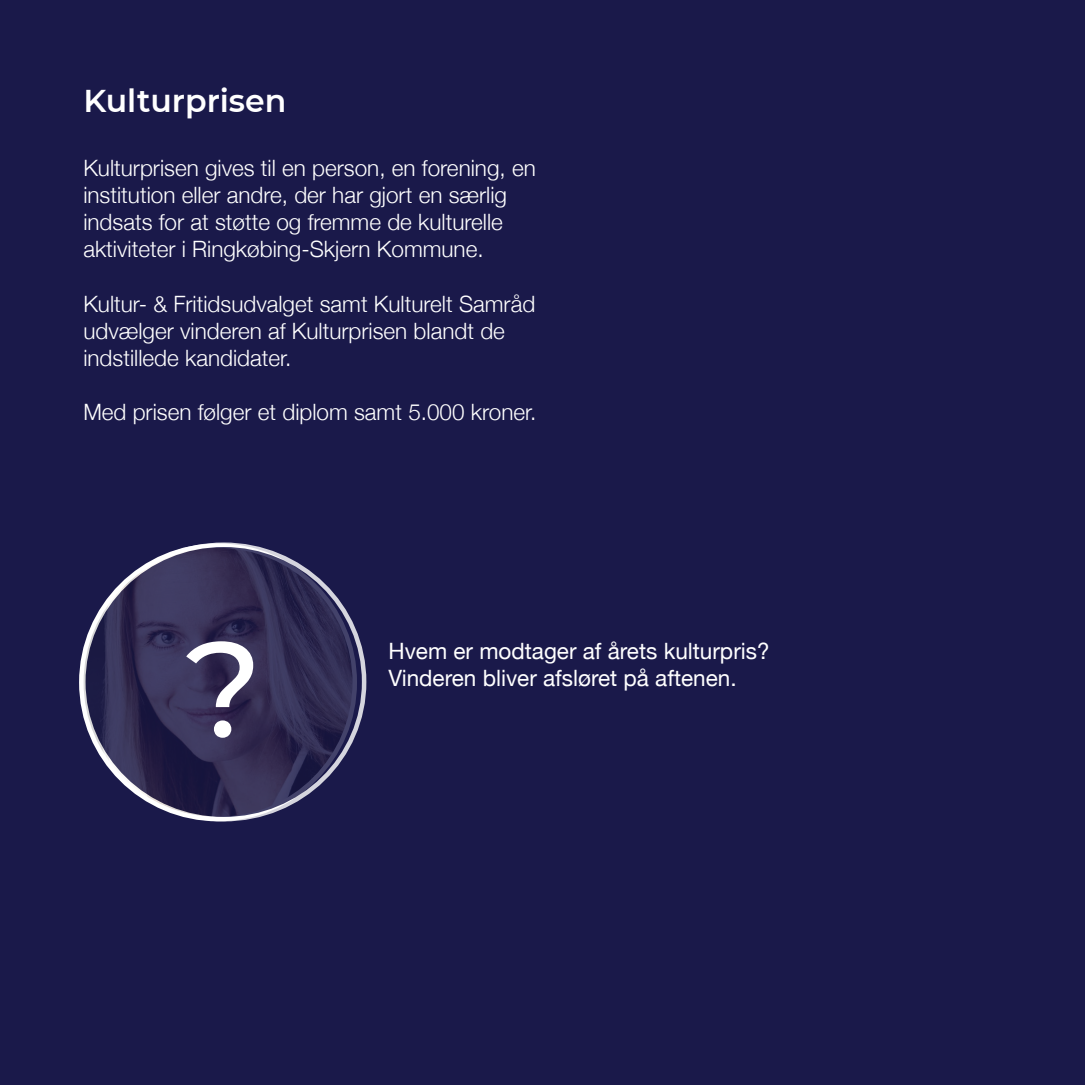
<style>
.page{position:relative;width:1085px;height:1085px;background:#fff}
.page>*{position:absolute;margin:0;border:0;box-sizing:border-box;transform-origin:0 0}
.t1{font:500 135px "Montserrat";color:#fff}
.t2{font:600 31.5px "Montserrat";color:#fff}
.t3{font:300 22.5px/27px "Helvetica Neue";color:#fff}
.t4{font:22.5px "Helvetica Neue";color:#fff}
</style>
<div class="page">
<div style="left:0;top:0;width:1084px;height:1084px;background:#1a194a"></div>
<svg style="left:83px;top:544px;width:281px;height:275px"></svg>
<p class="t2" style="left:83px;top:78px;width:204px">Kulturprisen</p>
<p class="t3" style="left:83px;top:153px;width:454px">Kulturprisen gives til en person, en forening, en institution eller andre, der har gjort en særlig indsats for at støtte og fremme de kulturelle aktiviteter i Ringkøbing-Skjern Kommune.</p>
<p class="t3" style="left:83px;top:288px;width:453px">Kultur- &amp; Fritidsudvalget samt Kulturelt Samråd udvælger vinderen af Kulturprisen blandt de indstillede kandidater.</p>
<p class="t3" style="left:83px;top:396px;width:454px">Med prisen følger et diplom samt 5.000 kroner.</p>
<p class="t1" style="left:185px;top:594px;width:79px">?</p>
<p class="t4" style="left:388px;top:634px;width:382px">Hvem er modtager af årets kulturpris?</p>
<p class="t4" style="left:388px;top:661px;width:349px">Vinderen bliver afsløret på aftenen.</p>
</div>
